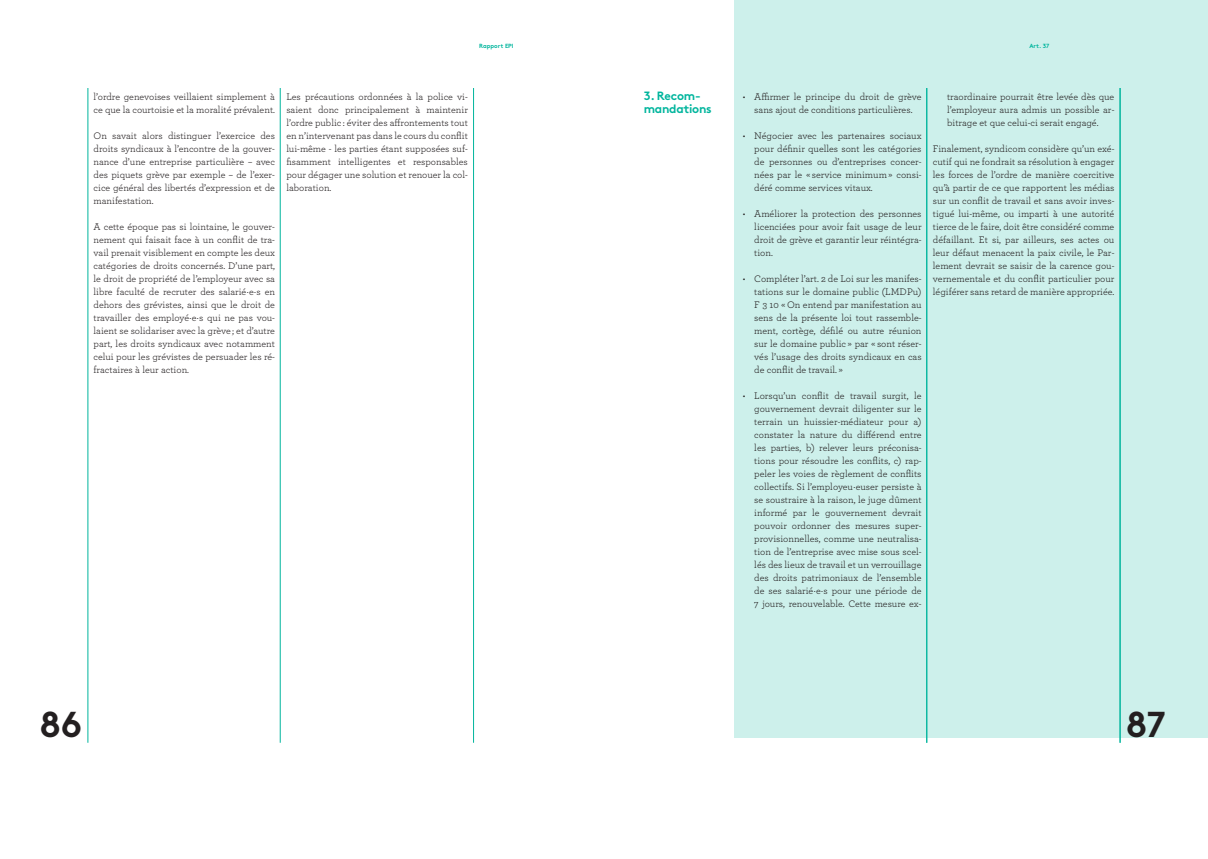
<style>
.page{position:relative;width:1208px;height:859px;background:#fff}
.page>*{position:absolute;margin:0;border:0;box-sizing:border-box;transform-origin:0 0}
._6__pagination{font:36px "Brown Bold Alt";color:#231f20}
._5__titres_marges{font:12px/13px "Brown Bold Alt";letter-spacing:-.02em;color:#00b59d}
._1__corps{font:10px/13px "Archer";color:#231f20;text-align:justify}
._8__en-tete{font:6px "Brown Bold Alt";color:#00b59d}
</style>
<div class="page">
<div style="left:734px;top:0;width:474px;height:737px;background:#cdf0eb"></div>
<hr style="left:280px;top:88px;width:1px;height:655px;background:#00b59d">
<hr style="left:88px;top:88px;width:1px;height:655px;background:#00b59d">
<hr style="left:473px;top:88px;width:1px;height:655px;background:#00b59d">
<hr style="left:926px;top:88px;width:1px;height:655px;background:#00b59d">
<hr style="left:1119px;top:88px;width:1px;height:655px;background:#00b59d">
<p class="_8__en-tete" style="left:479px;top:41px;width:36px">Rapport EPI</p>
<p class="_8__en-tete" style="left:1029px;top:41px;width:21px">Art. 37</p>
<p class="_1__corps" style="left:94px;top:90px;width:183px">l’ordre genevoises veillaient simplement à ce que la courtoisie et la moralité prévalent.</p>
<p class="_1__corps" style="left:94px;top:129px;width:183px">On savait alors distinguer l’exercice des droits syndicaux à l’encontre de la gouver&shy;nance d’une entreprise particulière – avec des piquets grève par exemple – de l’exer&shy;cice général des libertés d’expression et de manifestation.</p>
<p class="_1__corps" style="left:94px;top:220px;width:183px">A cette époque pas si lointaine, le gouver&shy;nement qui faisait face à un conflit de tra&shy;vail prenait visiblement en compte les deux catégories de droits concernés. D’une part, le droit de propriété de l’employeur avec sa libre faculté de recruter des salarié·e·s en dehors des grévistes, ainsi que le droit de travailler des employé·e·s qui ne pas vou&shy;laient se solidariser avec la grève ; et d’autre part, les droits syndicaux avec notamment celui pour les grévistes de persuader les ré&shy;fractaires à leur action.</p>
<p class="_1__corps" style="left:286px;top:90px;width:183px">Les précautions ordonnées à la police vi&shy;saient donc principalement à maintenir l’ordre public : éviter des affrontements tout en n’intervenant pas dans le cours du conflit lui-même - les parties étant supposées suf&shy;fisamment intelligentes et responsables pour dégager une solution et renouer la col&shy;laboration.</p>
<p class="_5__titres_marges" style="left:643px;top:88px;width:70px">3. Recom&shy;mandations</p>
<p class="_1__corps" style="left:743px;top:90px;width:180px;text-align:center">• Affirmer le principe du droit de grève sans ajout de conditions particulières.</p>
<p class="_1__corps" style="left:754px;top:129px;width:169px;text-indent:-11px">• Négocier avec les partenaires sociaux pour définir quelles sont les catégories de personnes ou d’entreprises concer&shy;nées par le « service minimum » consi&shy;déré comme services vitaux.</p>
<p class="_1__corps" style="left:754px;top:207px;width:169px;text-indent:-11px">• Améliorer la protection des personnes licenciées pour avoir fait usage de leur droit de grève et garantir leur réintégra&shy;tion.</p>
<p class="_1__corps" style="left:754px;top:272px;width:169px;text-indent:-11px">• Compléter l’art. 2 de Loi sur les manifes&shy;tations sur le domaine public (LMDPu)<br>F 3 10 « On entend par manifestation au sens de la présente loi tout rassemble&shy;ment, cortège, défilé ou autre réunion sur le domaine public » par « sont réser&shy;vés l’usage des droits syndicaux en cas de conflit de travail. »</p>
<p class="_1__corps" style="left:754px;top:389px;width:169px;text-indent:-11px">• Lorsqu’un conflit de travail surgit, le gouvernement devrait diligenter sur le terrain un huissier-médiateur pour a) constater la nature du différend entre les parties, b) relever leurs préconisa&shy;tions pour résoudre les conflits, c) rap&shy;peler les voies de règlement de conflits collectifs. Si l’employeu·euser persiste à se soustraire à la raison, le juge dûment informé par le gouvernement devrait pouvoir ordonner des mesures super&shy;provisionnelles, comme une neutralisa&shy;tion de l’entreprise avec mise sous scel&shy;lés des lieux de travail et un verrouillage des droits patrimoniaux de l’ensemble de ses salarié·e·s pour une période de 7 jours, renouvelable. Cette mesure ex-</p>
<p class="_1__corps" style="left:947px;top:90px;width:169px">traordinaire pourrait être levée dès que l’employeur aura admis un possible ar&shy;bitrage et que celui-ci serait engagé.</p>
<p class="_1__corps" style="left:933px;top:142px;width:183px">Finalement, syndicom considère qu’un exé&shy;cutif qui ne fondrait sa résolution à engager les forces de l’ordre de manière coercitive qu’à partir de ce que rapportent les médias sur un conflit de travail et sans avoir inves&shy;tigué lui-même, ou imparti à une autorité tierce de le faire, doit être considéré comme défaillant. Et si, par ailleurs, ses actes ou leur défaut menacent la paix civile, le Par&shy;lement devrait se saisir de la carence gou&shy;vernementale et du conflit particulier pour légiférer sans retard de manière appropriée.</p>
<h1 class="_6__pagination" style="left:39px;top:695px;width:44px">86</h1>
<p class="_6__pagination" style="left:1125px;top:695px;width:41px">87</p>
</div>
